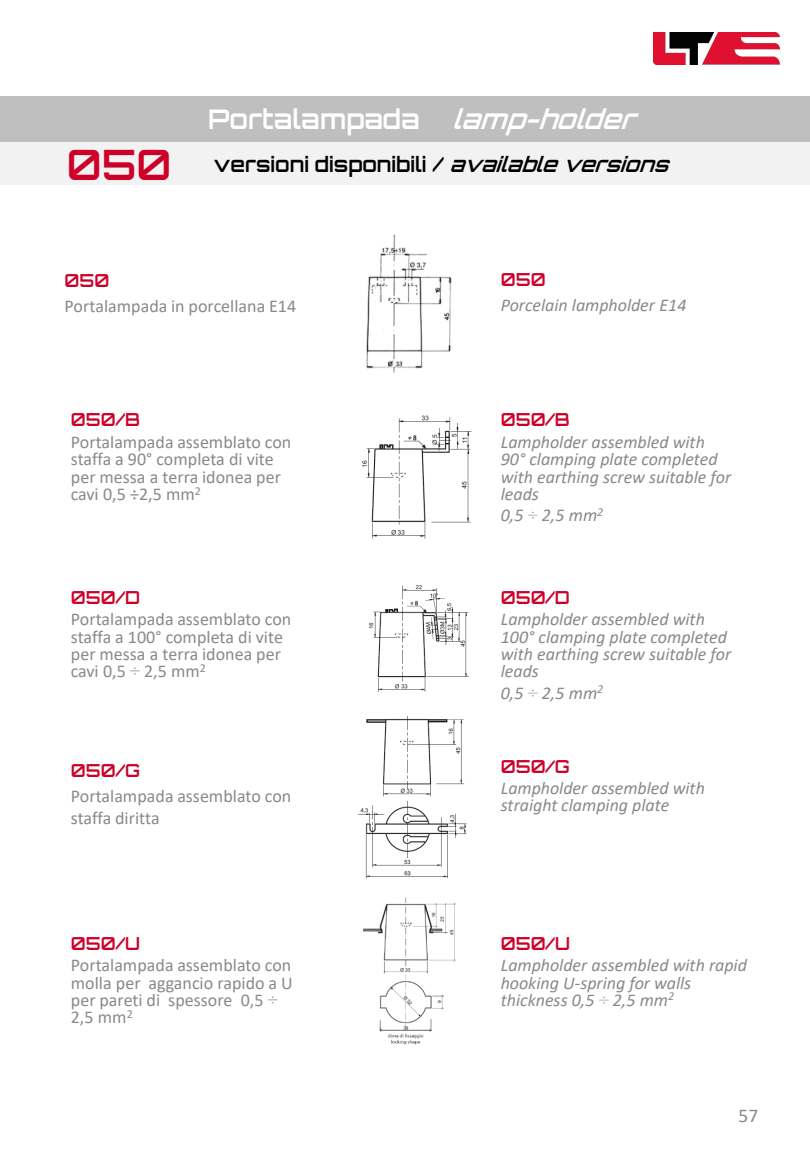
<style>
.page{position:relative;width:810px;height:1170px;background:#fff}
.page>*{position:absolute;margin:0;border:0;box-sizing:border-box;transform-origin:0 0}
.t1{font:600 27px "Orbitron";color:#fff}
.t2{font:600 21px "Orbitron";color:#000}
.t3{font:19.5px "Calibri";color:#898989}
.t4{font:italic 18px/17.2px "Calibri";color:#898989}
.t5{font:18px/17.2px "Calibri";color:#898989}
.t6{font:600 18px "Orbitron";color:#cc0029}
.s1{font-style:italic}
.s2{font-size:42px;color:#cc0029}
.s3{font-family:"Times New Roman"}
</style>
<div class="page">
<div style="left:0;top:96px;width:810px;height:47px;background:#bfbfbf"></div>
<img style="left:361px;top:415px;width:111px;height:124px">
<img style="left:368px;top:585px;width:101px;height:107px">
<img style="left:358px;top:716px;width:109px;height:163px">
<img style="left:363px;top:897px;width:93px;height:148px">
<div style="left:218px;top:142px;width:592px;height:43px;background:#f2f2f2"></div>
<img style="left:366px;top:234px;width:86px;height:139px">
<div style="left:0;top:143px;width:218px;height:42px;background:#f2f2f2"></div>
<img style="left:654px;top:32px;width:126px;height:33px">
<h1 class="t1" style="left:208px;top:102px;width:439px">Portalampada <span class="s1">lamp-holder</span></h1>
<p class="t2" style="left:67px;top:151px;width:611px"><span class="s2">050</span> versioni disponibili / <span class="s1">availableversions</span></p>
<p class="t6" style="left:65px;top:268px;width:46px">050</p>
<p class="t5" style="left:65px;top:297px;width:233px">Portalampada in porcellana E14</p>
<p class="t6" style="left:71px;top:408px;width:71px">050/B</p>
<p class="t5" style="left:71px;top:433px;width:222px">Portalampada assemblato con staffa a 90° completa di vite per messa a terra idonea per cavi 0,5 ÷2,5 mm<sup>2</sup></p>
<p class="t6" style="left:71px;top:586px;width:71px">050/D</p>
<p class="t5" style="left:71px;top:610px;width:222px">Portalampada assemblato con staffa a 100° completa di vite per messa a terra idonea per cavi 0,5 <span class="s3">÷</span> 2,5 mm<sup>2</sup></p>
<p class="t6" style="left:71px;top:759px;width:71px">050/G</p>
<p class="t5" style="left:71px;top:785px;width:222px;line-height:21.6px">Portalampada assemblato con staffa diritta</p>
<p class="t6" style="left:71px;top:932px;width:71px">050/U</p>
<p class="t5" style="left:71px;top:956px;width:223px">Portalampada assemblato con molla per aggancio rapido a U per pareti di spessore 0,5 <span class="s3">÷<br></span>2,5 mm<sup>2</sup></p>
<p class="t6" style="left:501px;top:268px;width:46px">050</p>
<p class="t4" style="left:501px;top:296px;width:187px">Porcelain lampholder E14</p>
<p class="t6" style="left:501px;top:408px;width:71px">050/B</p>
<p class="t4" style="left:501px;top:433px;width:232px">Lampholder assembled with<br>90° clamping plate completed with earthing screw suitable for leads</p>
<p class="t4" style="left:501px;top:506px;width:104px">0,5 <span class="s3">÷</span> 2,5 mm<sup>2</sup></p>
<p class="t6" style="left:501px;top:586px;width:71px">050/D</p>
<p class="t4" style="left:501px;top:610px;width:232px">Lampholder assembled with<br>100° clamping plate completed with earthing screw suitable for leads</p>
<p class="t4" style="left:501px;top:683px;width:104px">0,5 <span class="s3">÷</span> 2,5 mm<sup>2</sup></p>
<p class="t6" style="left:501px;top:754px;width:71px">050/G</p>
<p class="t4" style="left:501px;top:779px;width:206px">Lampholder assembled with straight clamping plate</p>
<p class="t6" style="left:501px;top:932px;width:71px">050/U</p>
<p class="t4" style="left:501px;top:956px;width:248px">Lampholder assembled with rapid hooking U-spring for walls thickness 0,5 <span class="s3">÷</span> 2,5 mm<sup>2</sup></p>
<p class="t3" style="left:739px;top:1102px;width:21px">57</p>
</div>
